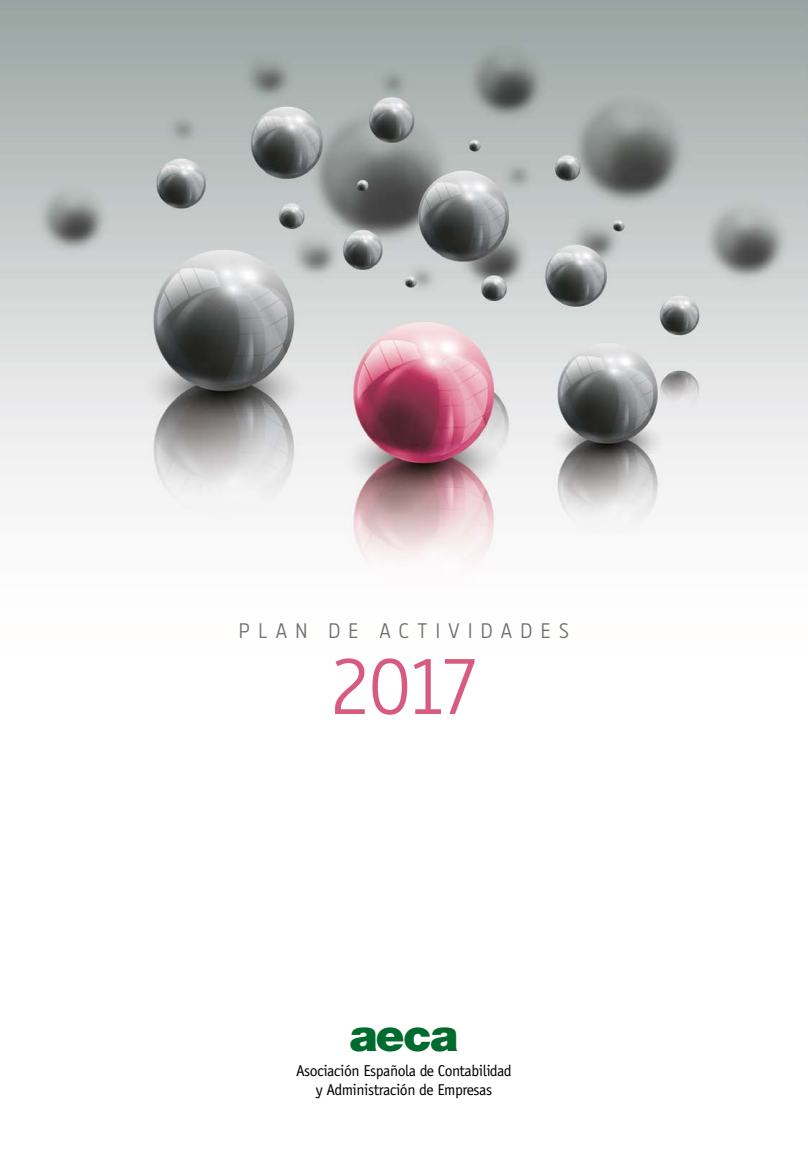
<style>
.page{position:relative;width:808px;height:1149px;background:#fff}
.page>*{position:absolute;margin:0;border:0;box-sizing:border-box;transform-origin:0 0}
.t1{font:78.45px "Dsignes";color:#d75b7f}
.t2{font:900 44.4px "Helvetica Neue";color:#006b2d;scale:1.05 1}
.t3{font:21px "Dsignes";letter-spacing:.4em;color:#706f6f}
.t4{font:15.75px/18.9px "Officina Sans";letter-spacing:-.03em;color:#000;text-align:center}
</style>
<div class="page">
<img style="left:0;top:0;width:808px;height:564px">
<h3 class="t3" style="left:239px;top:618px;width:331px">PLAN DE ACTIVIDADES</h3>
<h1 class="t1" style="left:331px;top:641px;width:147px">2017</h1>
<h2 class="t2" style="left:349px;top:1008px;width:105px">aeca</h2>
<p class="t4" style="left:296px;top:1060px;width:217px">Asociación Española de Contabilidad y Administración de Empresas</p>
</div>
